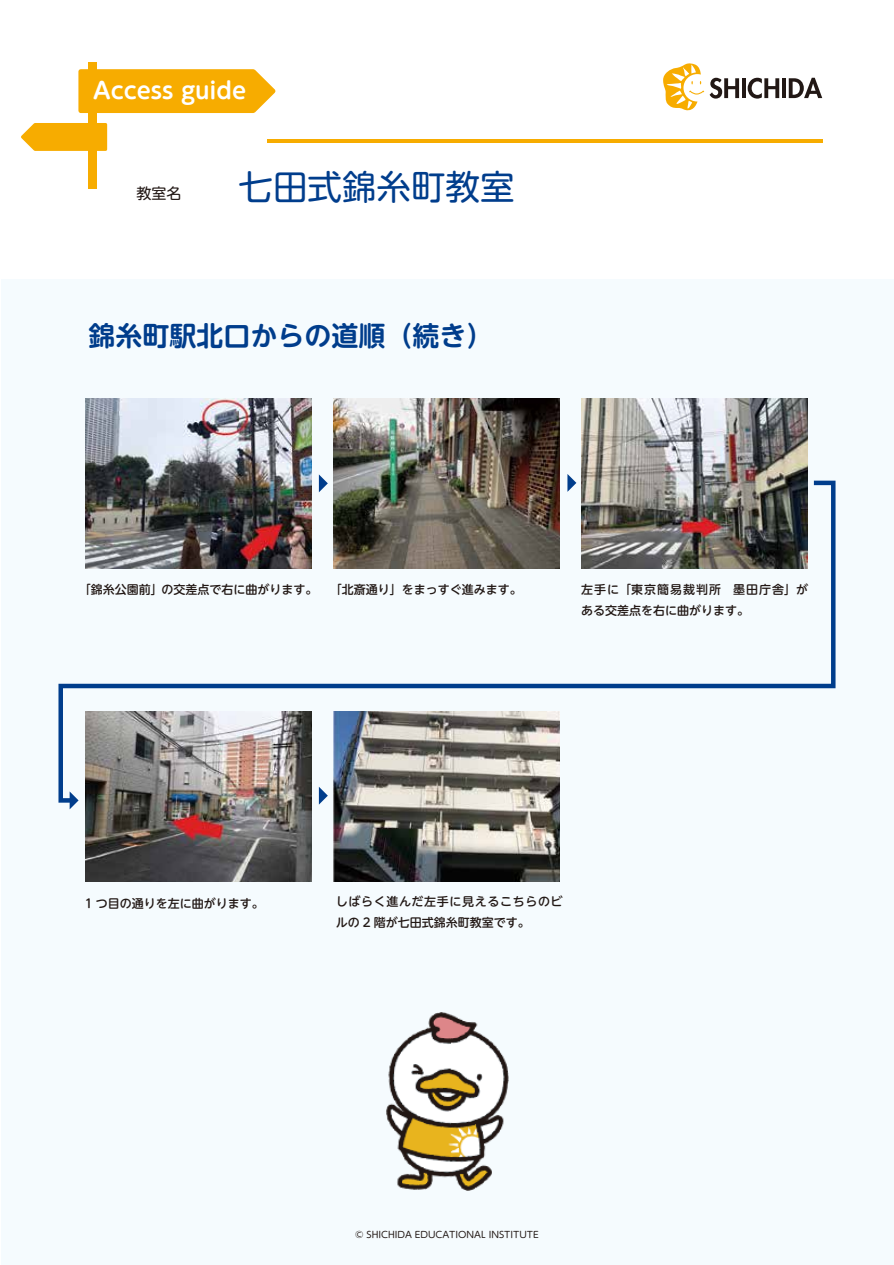
<style>
.page{position:relative;width:894px;height:1265px;background:#fff}
.page>*{position:absolute;margin:0;border:0;box-sizing:border-box;transform-origin:0 0}
.t1{font:34.5px "UD Shin M Go Pro";color:#003d8c}
.t2{font:700 27px "UD Shin M Go Pro De";color:#003d8c}
.t3{font:700 22.5px "UD Shin M Go Pro De";color:#fff}
.t4{font:15px "UD Shin M Go Pro";color:#221815}
.t5{font:500 12px/21px "UD Shin M Go Pro";color:#221815}
.t6{font:500 12px/21px "UD Shin M Go Pro";letter-spacing:.055em;color:#221815}
.t7{font:9px "UD Shin M Go Pro";color:#221815}
</style>
<div class="page">
<div style="left:1px;top:279px;width:892px;height:985px;background:#f5fbfe"></div>
<svg style="left:663px;top:63px;width:41px;height:48px"></svg>
<svg style="left:710px;top:78px;width:29px;height:21px"></svg>
<hr style="left:742px;top:78px;width:4px;height:20px;background:#221815">
<svg style="left:748px;top:78px;width:31px;height:21px"></svg>
<hr style="left:782px;top:78px;width:4px;height:20px;background:#221815">
<svg style="left:789px;top:78px;width:33px;height:20px"></svg>
<hr style="left:267px;top:140px;width:556px;height:3px;background:#f7ac00">
<div style="left:88px;top:62px;width:8px;height:127px;background:#f7ac00"></div>
<svg style="left:21px;top:67px;width:259px;height:86px"></svg>
<img style="left:386px;top:1012px;width:122px;height:177px">
<img style="left:85px;top:398px;width:227px;height:80px">
<svg style="left:58px;top:478px;width:778px;height:326px"></svg>
<svg style="left:567px;top:474px;width:9px;height:18px"></svg>
<svg style="left:70px;top:791px;width:9px;height:18px"></svg>
<svg style="left:319px;top:786px;width:9px;height:18px"></svg>
<img style="left:333px;top:398px;width:226px;height:170px">
<img style="left:581px;top:398px;width:227px;height:170px">
<img style="left:85px;top:711px;width:227px;height:170px">
<img style="left:333px;top:711px;width:226px;height:170px">
<h3 class="t3" style="left:93px;top:72px;width:155px">Access guide</h3>
<p class="t4" style="left:137px;top:181px;width:46px">教室名</p>
<h1 class="t1" style="left:238px;top:159px;width:277px">七田式錦糸町教室</h1>
<h2 class="t2" style="left:88px;top:314px;width:406px">錦糸町駅北口からの道順（続き）</h2>
<p class="t5" style="left:79px;top:578px;width:445px">「錦糸公園前」の交差点で右に曲がります。 「北斎通り」をまっすぐ進みます。</p>
<p class="t5" style="left:581px;top:578px;width:228px">左手に「東京簡易裁判所　墨田庁舎」がある交差点を右に曲がります。</p>
<p class="t5" style="left:85px;top:892px;width:180px">1 つ目の通りを左に曲がります。</p>
<p class="t6" style="left:336px;top:890px;width:228px">しばらく進んだ左手に見えるこちらのビルの 2 階が七田式錦糸町教室です。</p>
<p class="t7" style="left:355px;top:1226px;width:185px">© SHICHIDA EDUCATIONAL INSTITUTE</p>
</div>
